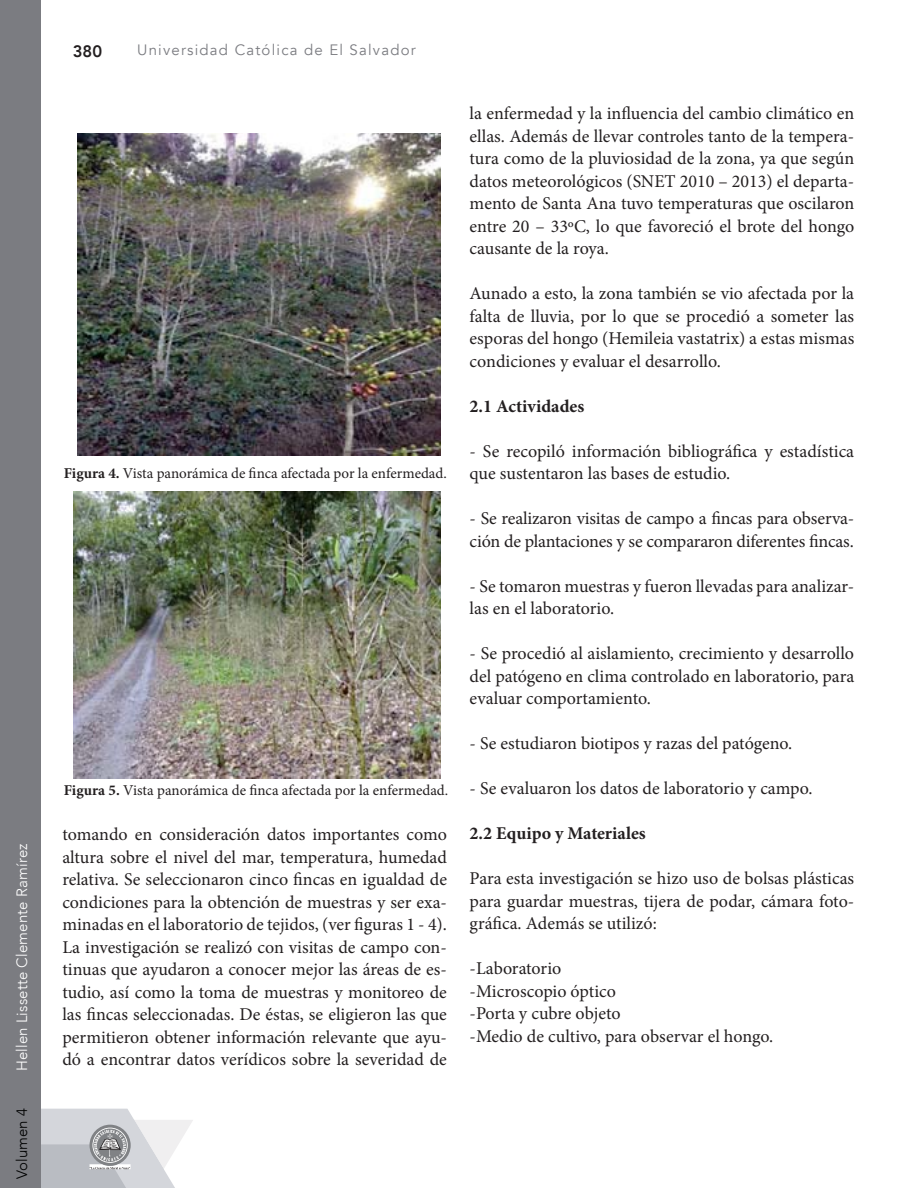
<style>
.page{position:relative;width:918px;height:1188px;background:#fff}
.page>*{position:absolute;margin:0;border:0;box-sizing:border-box;transform-origin:0 0}
.t1{font:18px/22.5px "Minion Pro";color:#231f20;text-align:justify}
.t2{font:700 18px "Minion Pro";color:#231f20}
.t3{font:800 16.5px "Avenir";color:#231f20}
.t4{font:15px "Minion Pro";color:#231f20}
.t5{font:15px "Avenir";letter-spacing:.08em;color:#7b7c81}
.t6{font:300 15px "Avenir";letter-spacing:.01em;color:#fff}
.t7{font:300 15px "Avenir";letter-spacing:.01em;color:#010202}
.s1{font-weight:700}
</style>
<div class="page">
<svg style="left:41px;top:1109px;width:152px;height:79px"></svg>
<div style="left:0;top:0;width:41px;height:1188px;background:#7b7c81"></div>
<img style="left:78px;top:133px;width:362px;height:322px">
<img style="left:74px;top:492px;width:367px;height:286px">
<p class="t6" style="left:12px;top:1071px;width:229px;rotate:-90deg">Hellen Lissette Clemente Ramírez</p>
<p class="t7" style="left:12px;top:1179px;width:73px;rotate:-90deg">Volumen 4</p>
<p class="t3" style="left:73px;top:40px;width:31px">380</p>
<p class="t5" style="left:137px;top:40px;width:280px">Universidad Católica de El Salvador</p>
<p class="t4" style="left:64px;top:467px;width:385px"><span class="s1">Figura 4.</span> Vista panorámica de finca afectada por la enfermedad.</p>
<p class="t4" style="left:64px;top:784px;width:386px"><span class="s1">Figura 5.</span> Vista panorámica de finca afectada por la enfermedad.</p>
<p class="t1" style="left:62px;top:825px;width:386px">tomando en consideración datos importantes como altura sobre el nivel del mar, temperatura, humedad relativa. Se seleccionaron cinco fincas en igualdad de condiciones para la obtención de muestras y ser exa&shy;minadas en el laboratorio de tejidos, (ver figuras 1 - 4).<br>La investigación se realizó con visitas de campo con&shy;tinuas que ayudaron a conocer mejor las áreas de es&shy;tudio, así como la toma de muestras y monitoreo de las fincas seleccionadas. De éstas, se eligieron las que permitieron obtener información relevante que ayu&shy;dó a encontrar datos verídicos sobre la severidad de</p>
<p class="t1" style="left:470px;top:104px;width:386px">la enfermedad y la influencia del cambio climático en ellas. Además de llevar controles tanto de la tempera&shy;tura como de la pluviosidad de la zona, ya que según datos meteorológicos (SNET 2010 – 2013) el departa&shy;mento de Santa Ana tuvo temperaturas que oscilaron entre 20 – 33ºC, lo que favoreció el brote del hongo causante de la roya.</p>
<p class="t1" style="left:470px;top:284px;width:386px">Aunado a esto, la zona también se vio afectada por la falta de lluvia, por lo que se procedió a someter las esporas del hongo (Hemileia vastatrix) a estas mismas condiciones y evaluar el desarrollo.</p>
<p class="t2" style="left:470px;top:399px;width:116px">2.1 Actividades</p>
<p class="t1" style="left:470px;top:441px;width:386px">- Se recopiló información bibliográfica y estadística que sustentaron las bases de estudio.</p>
<p class="t1" style="left:470px;top:509px;width:386px">- Se realizaron visitas de campo a fincas para observa&shy;ción de plantaciones y se compararon diferentes fincas.</p>
<p class="t1" style="left:470px;top:576px;width:386px">- Se tomaron muestras y fueron llevadas para analizar&shy;las en el laboratorio.</p>
<p class="t1" style="left:470px;top:644px;width:386px">- Se procedió al aislamiento, crecimiento y desarrollo del patógeno en clima controlado en laboratorio, para evaluar comportamiento.</p>
<p class="t1" style="left:470px;top:734px;width:324px">- Se estudiaron biotipos y razas del patógeno.</p>
<p class="t1" style="left:470px;top:779px;width:344px">- Se evaluaron los datos de laboratorio y campo.</p>
<p class="t2" style="left:470px;top:826px;width:178px">2.2 Equipo y Materiales</p>
<p class="t1" style="left:470px;top:869px;width:386px">Para esta investigación se hizo uso de bolsas plásticas para guardar muestras, tijera de podar, cámara foto&shy;gráfica. Además se utilizó:</p>
<p class="t1" style="left:470px;top:959px;width:305px;text-align:left">-Laboratorio<br>-Microscopio óptico<br>-Porta y cubre objeto<br>-Medio de cultivo, para observar el hongo.</p>
</div>
